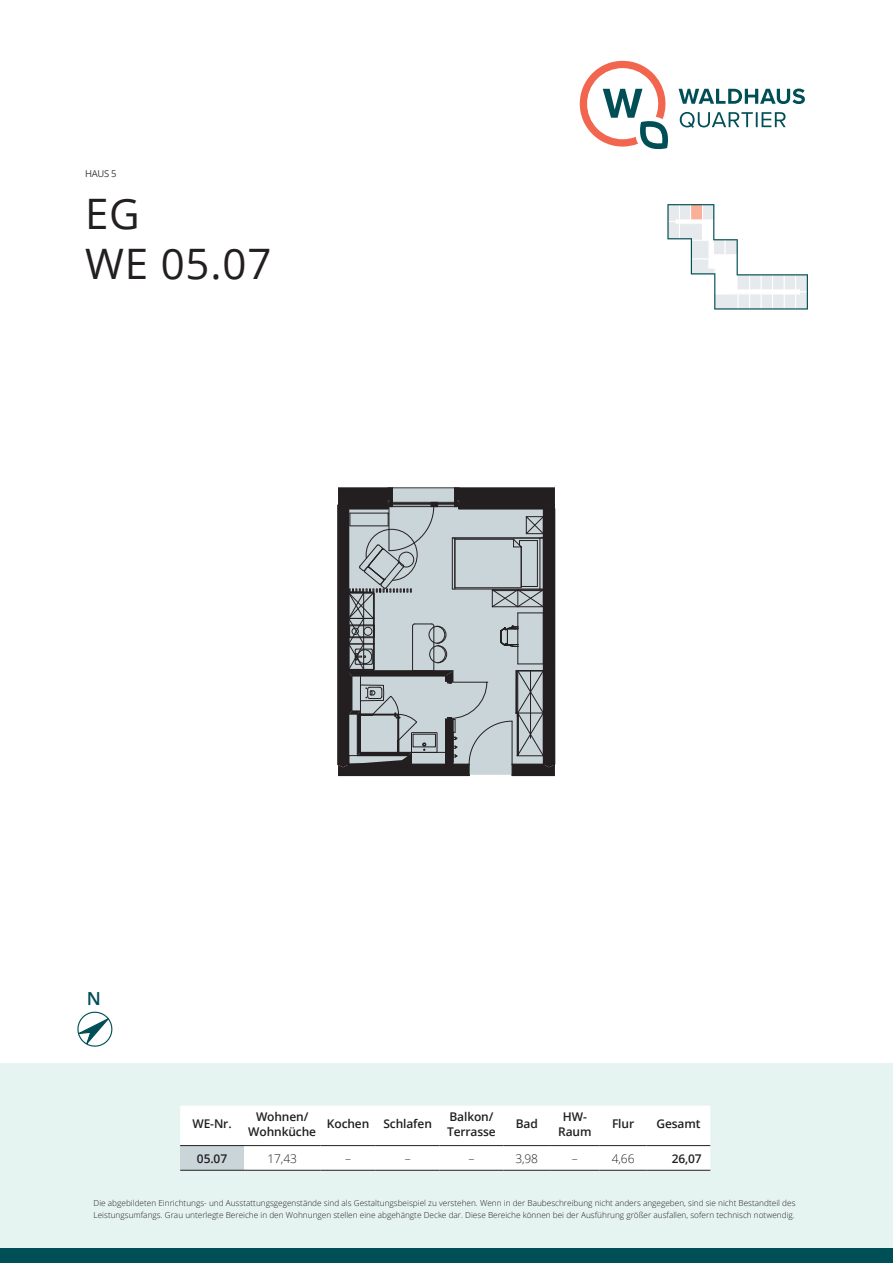
<style>
.page{position:relative;width:893px;height:1263px;background:#fff}
.page>*{position:absolute;margin:0;border:0;box-sizing:border-box;transform-origin:0 0}
.t1{font:42px/50.4px "Open Sans";letter-spacing:.02em;color:#231f20}
.t2{font:600 18px "Open Sans";color:#004e56}
.t3{font:600 12px/15px "Open Sans";letter-spacing:-.01em;color:#231f20;text-align:center}
.t4{font:300 12px "Open Sans";letter-spacing:-.01em;color:#231f20}
.t5{font:9.45px "Open Sans";color:#3e3e3f}
.t6{font:300 8.25px/12px "Open Sans";color:#231f20}
</style>
<div class="page">
<div style="left:0;top:1063px;width:893px;height:200px;background:#e6f4f1"></div>
<div style="left:0;top:1248px;width:893px;height:15px;background:#004e56"></div>
<svg style="left:680px;top:112px;width:106px;height:16px"></svg>
<svg style="left:679px;top:89px;width:126px;height:15px"></svg>
<svg style="left:580px;top:61px;width:88px;height:89px"></svg>
<svg style="left:77px;top:1011px;width:36px;height:36px"></svg>
<div style="left:180px;top:1106px;width:530px;height:64px;background:#fff"></div>
<div style="left:180px;top:1145px;width:64px;height:25px;background:#cad5da"></div>
<hr style="left:180px;top:1145px;width:64px;height:1px;background:#231f20">
<hr style="left:180px;top:1170px;width:64px;height:1px;background:#231f20">
<hr style="left:244px;top:1145px;width:76px;height:1px;background:#231f20">
<hr style="left:320px;top:1145px;width:56px;height:1px;background:#231f20">
<hr style="left:376px;top:1145px;width:64px;height:1px;background:#231f20">
<hr style="left:440px;top:1145px;width:63px;height:1px;background:#231f20">
<hr style="left:503px;top:1145px;width:47px;height:1px;background:#231f20">
<hr style="left:550px;top:1145px;width:50px;height:1px;background:#231f20">
<hr style="left:600px;top:1145px;width:46px;height:1px;background:#231f20">
<hr style="left:646px;top:1145px;width:64px;height:1px;background:#231f20">
<hr style="left:244px;top:1170px;width:76px;height:1px;background:#231f20">
<hr style="left:320px;top:1170px;width:56px;height:1px;background:#231f20">
<hr style="left:376px;top:1170px;width:64px;height:1px;background:#231f20">
<hr style="left:440px;top:1170px;width:63px;height:1px;background:#231f20">
<hr style="left:503px;top:1170px;width:47px;height:1px;background:#231f20">
<hr style="left:550px;top:1170px;width:50px;height:1px;background:#231f20">
<hr style="left:600px;top:1170px;width:46px;height:1px;background:#231f20">
<hr style="left:646px;top:1170px;width:64px;height:1px;background:#231f20">
<hr style="left:338px;top:775px;width:131px;height:1px;background:#231f20">
<hr style="left:512px;top:775px;width:43px;height:1px;background:#231f20">
<svg style="left:338px;top:488px;width:218px;height:287px;background:#9aa1a4"></svg>
<hr style="left:389px;top:506px;width:1px;height:45px;background:#231f20">
<svg style="left:667px;top:204px;width:141px;height:106px"></svg>
<p class="t5" style="left:85px;top:167px;width:33px">HAUS 5</p>
<h1 class="t1" style="left:85px;top:187px;width:188px">EG<br>WE 05.07</h1>
<h2 class="t2" style="left:87px;top:986px;width:16px">N</h2>
<h3 class="t3" style="left:192px;top:1116px;width:41px">WE-Nr.</h3>
<h3 class="t3" style="left:248px;top:1108px;width:69px">Wohnen/<br>Wohnküche</h3>
<h3 class="t3" style="left:327px;top:1116px;width:107px">Kochen Schlafen</h3>
<h3 class="t3" style="left:447px;top:1108px;width:50px;text-align:left">Balkon/<br>Terrasse</h3>
<h3 class="t3" style="left:516px;top:1116px;width:24px">Bad</h3>
<h3 class="t3" style="left:558px;top:1108px;width:35px">HW-<br>Raum</h3>
<h3 class="t3" style="left:612px;top:1116px;width:24px">Flur</h3>
<h3 class="t3" style="left:656px;top:1116px;width:46px">Gesamt</h3>
<h3 class="t3" style="left:197px;top:1150px;width:32px">05.07</h3>
<h3 class="t4" style="left:267px;top:1150px;width:31px">17,43</h3>
<h3 class="t4" style="left:345px;top:1150px;width:7px">–</h3>
<h3 class="t4" style="left:405px;top:1150px;width:7px">–</h3>
<h3 class="t4" style="left:468px;top:1150px;width:7px">–</h3>
<h3 class="t4" style="left:515px;top:1150px;width:24px">3,98</h3>
<h3 class="t4" style="left:572px;top:1150px;width:7px">–</h3>
<h3 class="t4" style="left:612px;top:1150px;width:24px">4,66</h3>
<h3 class="t3" style="left:672px;top:1150px;width:32px">26,07</h3>
<p class="t6" style="left:94px;top:1196px;width:703px">Die abgebildeten Einrichtungs- und Ausstattungsgegenstände sind als Gestaltungsbeispiel zu verstehen. Wenn in der Baubeschreibung nicht anders angegeben, sind sie nicht Bestandteil des<br>Leistungsumfangs. Grau unterlegte Bereiche in den Wohnungen stellen eine abgehängte Decke dar. Diese Bereiche können bei der Ausführung größer ausfallen, sofern technisch notwendig.</p>
</div>
